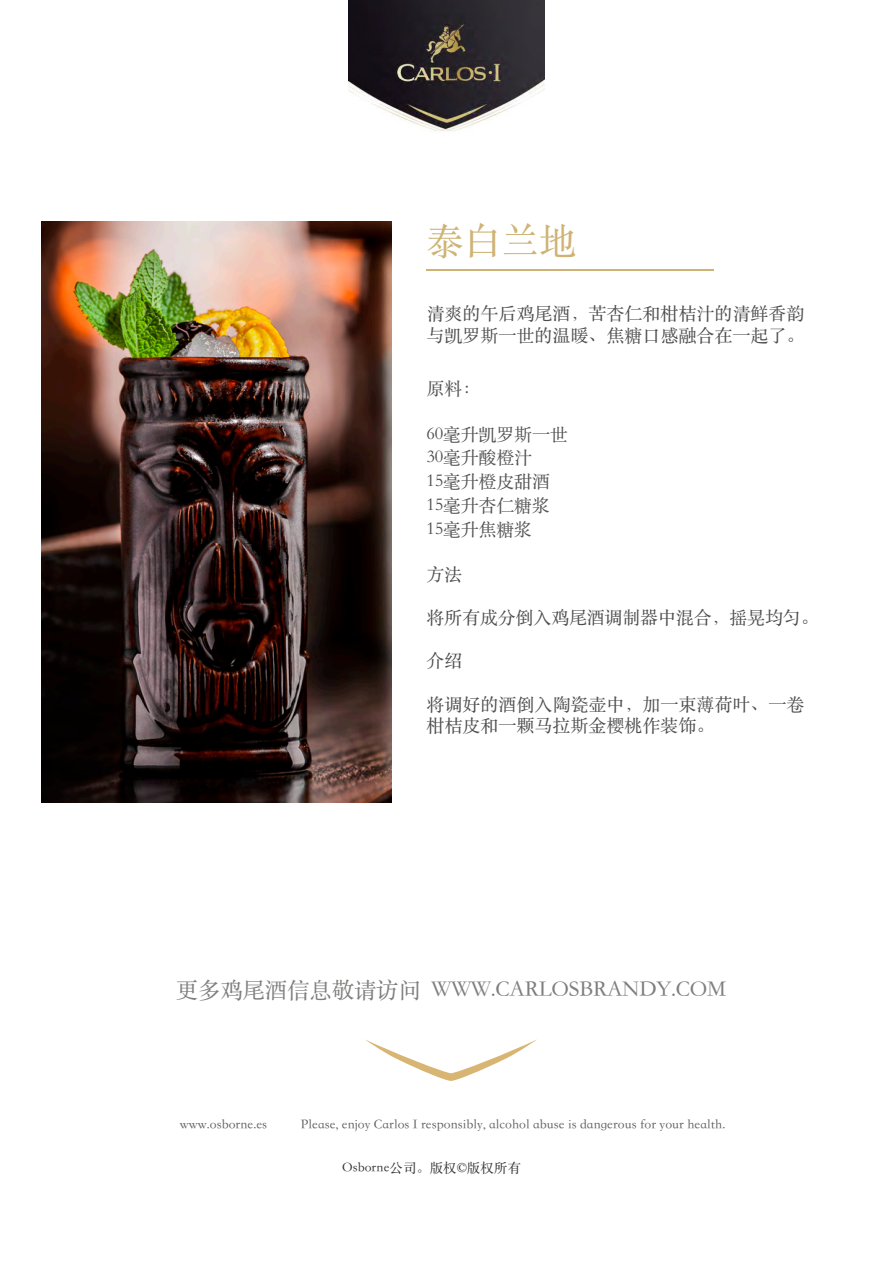
<style>
.page{position:relative;width:893px;height:1263px;background:#fff}
.page>*{position:absolute;margin:0;border:0;box-sizing:border-box;transform-origin:0 0}
.t1{font:37.5px "ST Songti SC Regular";color:#ceb374}
.t2{font:22.5px "ST Songti SC Regular";letter-spacing:-.01em;color:#7e7e7d}
.t3{font:18px/21.6px "ST Songti SC Regular";color:#4c4c4c}
.t4{font:18px/23.7px "ST Songti SC Regular";letter-spacing:-.01em;color:#515151}
.t5{font:13.5px "ST Songti SC Regular";color:#5f5f5f}
.t6{font:13.5px "ST Songti SC Regular";color:#333}
.s1{color:#4c4c4c}
</style>
<div class="page">
<hr style="left:426px;top:269px;width:288px;height:1px;background:#ceb374">
<img style="left:41px;top:222px;width:351px;height:580px">
<img style="left:349px;top:0;width:195px;height:131px">
<svg style="left:365px;top:1039px;width:172px;height:42px"></svg>
<h1 class="t1" style="left:426px;top:217px;width:151px">泰白兰地</h1>
<p class="t3" style="left:426px;top:302px;width:379px">清爽的午后鸡尾酒，苦杏仁和柑桔汁的清鲜香韵与凯罗斯一世的温暖、焦糖口感融合在一起了。</p>
<p class="t4" style="left:426px;top:376px;width:55px">原料：</p>
<p class="t4" style="left:426px;top:421px;width:143px">60毫升凯罗斯一世<br>30毫升酸橙汁<br>15毫升橙皮甜酒<br>15毫升杏仁糖浆<br>15毫升焦糖浆</p>
<p class="t3" style="left:426px;top:563px;width:37px">方法</p>
<p class="t3" style="left:426px;top:606px;width:394px">将所有成分倒入鸡尾酒调制器中混合，摇晃均匀。</p>
<p class="t3" style="left:426px;top:649px;width:37px">介绍</p>
<p class="t3" style="left:426px;top:692px;width:379px">将调好的酒倒入陶瓷壶中，加一束薄荷叶、一卷柑桔皮和一颗马拉斯金樱桃作装饰。</p>
<p class="t2" style="left:176px;top:976px;width:552px">更多鸡尾酒信息敬请访问 WWW.CARLOSBRANDY.COM</p>
<p class="t5" style="left:180px;top:1116px;width:89px">www.osborne.es</p>
<p class="t5" style="left:301px;top:1116px;width:426px">Please, enjoy Carlos I responsibly, alcohol abuse is dangerous for your health.</p>
<p class="t6" style="left:342px;top:1159px;width:180px">Osborne公司<span class="s1">。</span>版权©版权所有</p>
</div>
